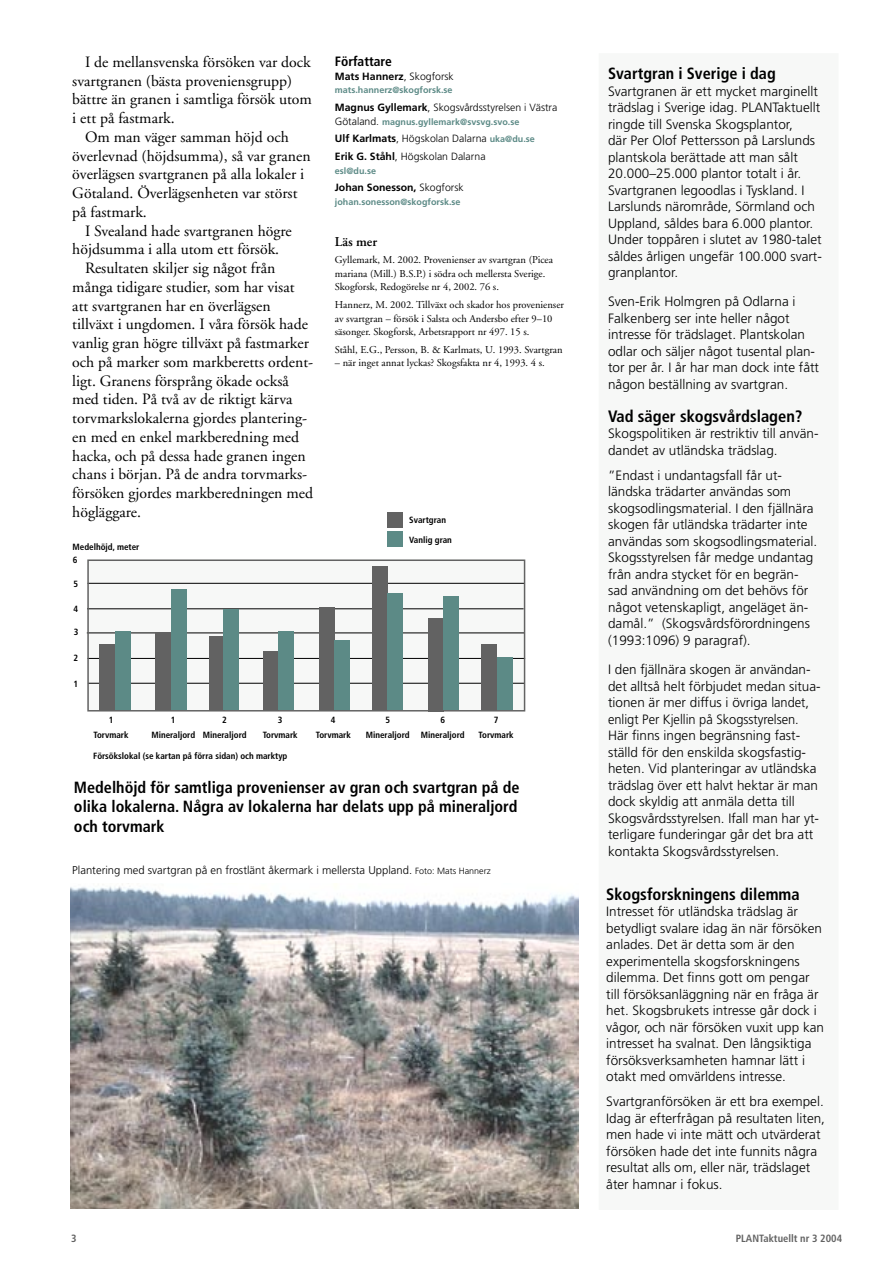
<style>
.page{position:relative;width:893px;height:1263px;background:#fff}
.page>*{position:absolute;margin:0;border:0;box-sizing:border-box;transform-origin:0 0}
.R3{font:700 condensed 16.5px "Frutiger";color:#000}
.Faktaruta{font:700 condensed 16.5px "Frutiger";color:#000}
.Faktarubrik{font:700 condensed 16.2px/19.5px "Frutiger";color:#000}
.bröd_utan{font:15.75px/18.8px "Adobe Garamond";color:#000}
.Faktaruta-2{font:300 13.5px/16.5px "Frutiger";color:#000}
.R3-2{font:300 13.5px/16.5px "Frutiger";color:#000}
.kontaktruta{font:700 condensed 13.5px "Frutiger";color:#000}
.bröd_utan-2{font:600 13.5px "Adobe Garamond";color:#000}
.Bildtext{font:300 11.25px "Frutiger";color:#000}
.bröd_utan-3{font:10.5px/13.5px "Adobe Garamond";color:#000}
.kontaktruta-2{font:300 10.5px "Frutiger";color:#000}
.kontaktruta-3{font:700 10.5px "Frutiger";color:#000}
.t1{font:700 condensed 10.5px "Frutiger";color:#626262}
.t2{font:700 condensed 9px "Frutiger";color:#000}
.kontaktruta-4{font:700 9px "Frutiger";color:#5c8a86}
.s1{font-weight:300}
.s2{font-weight:700}
.s3{font-weight:300;font-size:10.5px;color:#000}
.s4{font-weight:700;font-size:9px;color:#5c8a86}
.s5{font-size:9px}
</style>
<div class="page">
<div style="left:599px;top:54px;width:239px;height:1155px;background:#f7f8f7"></div>
<img style="left:71px;top:883px;width:507px;height:326px">
<div style="left:87px;top:559px;width:436px;height:150px;background:#f7f8f7"></div>
<hr style="left:88px;top:683px;width:436px;height:1px;background:#000">
<hr style="left:88px;top:658px;width:437px;height:1px;background:#000">
<hr style="left:87px;top:632px;width:438px;height:1px;background:#000">
<hr style="left:88px;top:583px;width:436px;height:1px;background:#000">
<hr style="left:87px;top:608px;width:437px;height:1px;background:#000">
<div style="left:100px;top:644px;width:15px;height:67px;background:#626262"></div>
<div style="left:156px;top:632px;width:15px;height:79px;background:#626262"></div>
<div style="left:209px;top:636px;width:16px;height:75px;background:#626262"></div>
<div style="left:264px;top:652px;width:15px;height:59px;background:#626262"></div>
<div style="left:319px;top:607px;width:15px;height:104px;background:#626262"></div>
<div style="left:372px;top:567px;width:16px;height:144px;background:#626262"></div>
<div style="left:428px;top:618px;width:15px;height:93px;background:#626262"></div>
<div style="left:482px;top:644px;width:15px;height:67px;background:#626262"></div>
<div style="left:115px;top:631px;width:15px;height:80px;background:#5c8a86"></div>
<div style="left:171px;top:590px;width:16px;height:120px;background:#5c8a86"></div>
<div style="left:224px;top:609px;width:15px;height:101px;background:#5c8a86"></div>
<div style="left:279px;top:631px;width:15px;height:79px;background:#5c8a86"></div>
<div style="left:334px;top:640px;width:15px;height:70px;background:#5c8a86"></div>
<div style="left:387px;top:593px;width:16px;height:117px;background:#5c8a86"></div>
<div style="left:443px;top:596px;width:16px;height:114px;background:#5c8a86"></div>
<div style="left:497px;top:658px;width:15px;height:52px;background:#5c8a86"></div>
<div style="left:87px;top:559px;width:438px;height:152px;border:2px solid #636363"></div>
<div style="left:387px;top:513px;width:16px;height:15px;background:#626262"></div>
<div style="left:387px;top:531px;width:16px;height:16px;background:#5c8a86"></div>
<p class="bröd_utan" style="left:72px;top:53px;width:241px;text-indent:13px">I de mellansvenska försöken var dock svartgranen (bästa proveniensgrupp) bättre än granen i samtliga försök utom i ett på fastmark.</p>
<p class="bröd_utan" style="left:72px;top:128px;width:240px;text-indent:13px">Om man väger samman höjd och överlevnad (höjdsumma), så var granen överlägsen svartgranen på alla lokaler i<br>Götaland. Överlägsenheten var störst på fastmark.</p>
<p class="bröd_utan" style="left:72px;top:222px;width:221px;text-indent:13px">I Svealand hade svartgranen högre höjdsumma i alla utom ett försök.</p>
<p class="bröd_utan" style="left:72px;top:259px;width:242px;text-indent:13px">Resultaten skiljer sig något från många tidigare studier, som har visat att svartgranen har en överlägsen tillväxt i ungdomen. I våra försök hade vanlig gran högre tillväxt på fastmarker och på marker som markberetts ordent&shy;ligt. Granens försprång ökade också med tiden. På två av de riktigt kärva torvmarkslokalerna gjordes plantering&shy;en med en enkel markberedning med hacka, och på dessa hade granen ingen chans i början. På de andra torvmarks&shy;försöken gjordes markberedningen med högläggare.</p>
<p class="t2" style="left:72px;top:541px;width:68px">Medelhöjd, meter</p>
<p class="t2" style="left:73px;top:555px;width:6px">6</p>
<p class="t2" style="left:73px;top:578px;width:6px">5</p>
<p class="t2" style="left:73px;top:603px;width:6px">4</p>
<p class="t2" style="left:74px;top:627px;width:6px">3</p>
<p class="t2" style="left:73px;top:653px;width:6px">2</p>
<p class="t2" style="left:73px;top:678px;width:6px">1</p>
<p class="kontaktruta" style="left:335px;top:54px;width:59px">Författare</p>
<p class="kontaktruta-3" style="left:335px;top:70px;width:121px">Mats Hannerz<span class="s1">, Skogforsk</span></p>
<p class="kontaktruta-4" style="left:335px;top:85px;width:119px">mats.hannerz@skogforsk.se</p>
<p class="kontaktruta-2" style="left:335px;top:102px;width:224px"><span class="s2">Magnus Gyllemark</span>, Skogsvårdsstyrelsen i Västra</p>
<p class="kontaktruta-4" style="left:335px;top:116px;width:186px"><span class="s3">Götaland.</span> magnus.gyllemark@svsvg.svo.se</p>
<p class="kontaktruta-2" style="left:335px;top:133px;width:202px"><span class="s2">Ulf Karlmats</span>, Högskolan Dalarna <span class="s4">uka@du.se</span></p>
<p class="kontaktruta-2" style="left:335px;top:151px;width:152px"><span class="s2">Erik G. Ståhl</span>, Högskolan Dalarna</p>
<p class="kontaktruta-4" style="left:335px;top:165px;width:43px">esl@du.se</p>
<p class="kontaktruta-3" style="left:335px;top:182px;width:130px">Johan Sonesson, <span class="s1">Skogforsk</span></p>
<p class="kontaktruta-4" style="left:335px;top:197px;width:127px">johan.sonesson@skogforsk.se</p>
<p class="bröd_utan-2" style="left:335px;top:234px;width:44px">Läs mer</p>
<p class="bröd_utan-3" style="left:335px;top:253px;width:220px">Gyllemark, M. 2002. Provenienser av svartgran (Picea mariana (Mill.) B.S.P.) i södra och mellersta Sverige.<br>Skogforsk, Redogörelse nr 4, 2002. 76 s.</p>
<p class="bröd_utan-3" style="left:335px;top:298px;width:231px">Hannerz, M. 2002. Tillväxt och skador hos provenienser av svartgran – försök i Salsta och Andersbo efter 9–10 säsonger. Skogforsk, Arbetsrapport nr 497. 15 s.</p>
<p class="bröd_utan-3" style="left:335px;top:343px;width:229px">Ståhl, E.G., Persson, B. &amp; Karlmats, U. 1993. Svartgran</p>
<p class="bröd_utan-3" style="left:335px;top:356px;width:211px">– när inget annat lyckas? Skogsfakta nr 4, 1993. 4 s.</p>
<p class="t2" style="left:409px;top:515px;width:38px">Svartgran</p>
<p class="t2" style="left:409px;top:534px;width:44px">Vanlig gran</p>
<p class="t2" style="left:109px;top:714px;width:6px">1</p>
<p class="t2" style="left:93px;top:729px;width:37px">Torvmark</p>
<p class="t2" style="left:171px;top:714px;width:6px">1</p>
<p class="t2" style="left:151px;top:729px;width:45px">Mineraljord</p>
<p class="t2" style="left:222px;top:714px;width:6px">2</p>
<p class="t2" style="left:203px;top:729px;width:45px">Mineraljord</p>
<p class="t2" style="left:278px;top:714px;width:6px">3</p>
<p class="t2" style="left:263px;top:729px;width:37px">Torvmark</p>
<p class="t2" style="left:331px;top:714px;width:6px">4</p>
<p class="t2" style="left:316px;top:729px;width:37px">Torvmark</p>
<p class="t2" style="left:385px;top:714px;width:6px">5</p>
<p class="t2" style="left:366px;top:729px;width:45px">Mineraljord</p>
<p class="t2" style="left:440px;top:715px;width:6px">6</p>
<p class="t2" style="left:421px;top:730px;width:45px">Mineraljord</p>
<p class="t2" style="left:494px;top:714px;width:6px">7</p>
<p class="t2" style="left:479px;top:729px;width:37px">Torvmark</p>
<p class="t2" style="left:93px;top:750px;width:196px">Försökslokal (se kartan på förra sidan) och marktyp</p>
<p class="Faktarubrik" style="left:74px;top:777px;width:447px">Medelhöjd för samtliga provenienser av gran och svartgran på de olika lokalerna. Några av lokalerna har delats upp på mineraljord och torvmark</p>
<p class="Bildtext" style="left:72px;top:863px;width:420px">Plantering med svartgran på en frostlänt åkermark i mellersta Uppland. <span class="s5">Foto: Mats Hannerz</span></p>
<p class="Faktarubrik" style="left:608px;top:64px;width:169px">Svartgran i Sverige i dag</p>
<p class="Faktaruta-2" style="left:608px;top:83px;width:215px">Svartgranen är ett mycket marginellt trädslag i Sverige idag. PLANTaktuellt ringde till Svenska Skogsplantor,<br>där Per Olof Pettersson på Larslunds plantskola berättade att man sålt 20.000–25.000 plantor totalt i år.<br>Svartgranen legoodlas i Tyskland. I Larslunds närområde, Sörmland och Uppland, såldes bara 6.000 plantor.<br>Under toppåren i slutet av 1980-talet såldes årligen ungefär 100.000 svart&shy;granplantor.</p>
<p class="Faktaruta-2" style="left:608px;top:294px;width:189px">Sven-Erik Holmgren på Odlarna i</p>
<p class="Faktaruta-2" style="left:608px;top:310px;width:213px">Falkenberg ser inte heller något intresse för trädslaget. Plantskolan odlar och säljer något tusental plan&shy;tor per år. I år har man dock inte fått någon beställning av svartgran.</p>
<p class="R3" style="left:608px;top:406px;width:196px">Vad säger skogsvårdslagen?</p>
<p class="R3-2" style="left:608px;top:426px;width:212px">Skogspolitiken är restriktiv till använ&shy;dandet av utländska trädslag.</p>
<p class="Faktaruta-2" style="left:608px;top:467px;width:211px">”Endast i undantagsfall får ut&shy;ländska trädarter användas som skogsodlingsmaterial. I den fjällnära skogen får utländska trädarter inte användas som skogsodlingsmaterial.<br>Skogsstyrelsen får medge undantag från andra stycket för en begrän&shy;sad användning om det behövs för något vetenskapligt, angeläget än&shy;damål.” (Skogsvårdsförordningens (1993:1096) 9 paragraf).</p>
<p class="Faktaruta-2" style="left:608px;top:661px;width:214px">I den fjällnära skogen är användan&shy;det alltså helt förbjudet medan situa&shy;tionen är mer diffus i övriga landet, enligt Per Kjellin på Skogsstyrelsen.</p>
<p class="Faktaruta-2" style="left:608px;top:727px;width:213px">Här finns ingen begränsning fast&shy;ställd för den enskilda skogsfastig&shy;heten. Vid planteringar av utländska trädslag över ett halvt hektar är man dock skyldig att anmäla detta till Skogsvårdsstyrelsen. Ifall man har yt&shy;terligare funderingar går det bra att kontakta Skogsvårdsstyrelsen.</p>
<p class="Faktaruta" style="left:606px;top:884px;width:195px">Skogsforskningens dilemma</p>
<p class="Faktaruta-2" style="left:606px;top:904px;width:219px">Intresset för utländska trädslag är betydligt svalare idag än när försöken anlades. Det är detta som är den experimentella skogsforskningens dilemma. Det finns gott om pengar till försöksanläggning när en fråga är het. Skogsbrukets intresse går dock i vågor, och när försöken vuxit upp kan intresset ha svalnat. Den långsiktiga försöksverksamheten hamnar lätt i otakt med omvärldens intresse.</p>
<p class="Faktaruta-2" style="left:606px;top:1094px;width:220px">Svartgranförsöken är ett bra exempel.<br>Idag är efterfrågan på resultaten liten, men hade vi inte mätt och utvärderat försöken hade det inte funnits några resultat alls om, eller när, trädslaget åter hamnar i fokus.</p>
<p class="t1" style="left:71px;top:1232px;width:7px">3</p>
<p class="t1" style="left:736px;top:1232px;width:108px">PLANTaktuellt nr 3 2004</p>
</div>
